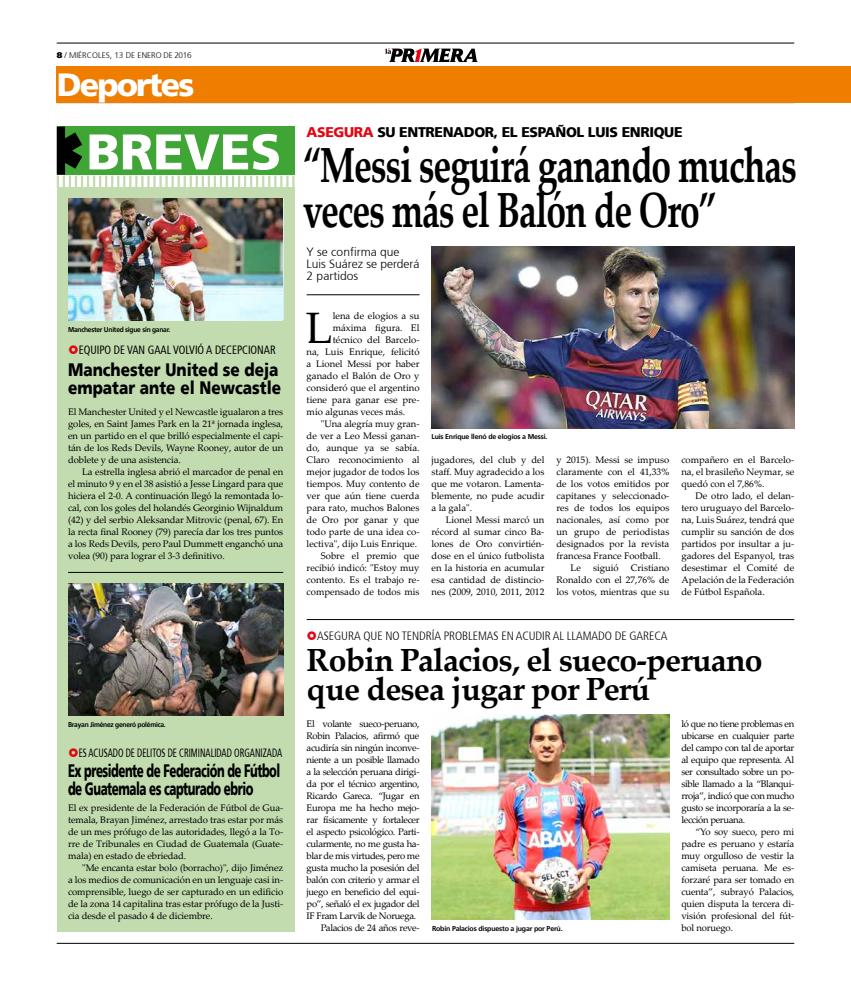
<style>
.page{position:relative;width:851px;height:993px;background:#fff}
.page>*{position:absolute;margin:0;border:0;box-sizing:border-box;transform-origin:0 0}
.t1{font:900 50px "Frutiger 75";color:#fff}
.t2{font:700 49.3px/45.5px "Palatino Linotype";letter-spacing:-.03em;color:#000;scale:.72 1}
.t3{font:44px "Palatino Linotype";color:#000}
.t4{font:700 32px/29px "Palatino Linotype";letter-spacing:-.025em;color:#000}
.t5{font:900 32px "Frutiger 75";letter-spacing:-.06em;color:#fff}
.t6{font:900 18px/18px "Frutiger 75";letter-spacing:-.04em;color:#000;scale:.64 1}
.t7{font:900 18px/18px "Frutiger 75";color:#000;scale:.85 1}
.t8{font:900 14px "Frutiger 75";letter-spacing:-.025em;color:#000}
.t9{font:300 condensed 12px "Frutiger 47";letter-spacing:-.005em;color:#000}
.t10{font:condensed 12px "Frutiger 57";color:#000;scale:.75 1}
.t11{font:300 12px/12px "Frutiger 45";color:#000}
.t12{font:condensed 12px "Frutiger 57";color:#000;scale:.9 1}
.t13{font:9.5px/12px "Palatino Linotype";color:#000;text-align:justify}
.t14{font:9.5px "Palatino Linotype";letter-spacing:-.035em;color:#000}
.t15{font:300 8.2px "Frutiger 45";color:#000}
.t16{font:700 7px "Frutiger 65";letter-spacing:-.025em;color:#000}
.t17{font:700 7px "Frutiger 65";letter-spacing:-.025em;color:#000;scale:.95 1}
.s1{font-family:"Frutiger";font-weight:900}
.s2{color:#e30613}
</style>
<div class="page">
<hr style="left:57px;top:43px;width:737px;height:1px;background:#000">
<svg style="left:385px;top:48px;width:93px;height:14px"></svg>
<hr style="left:57px;top:942px;width:737px;height:1px;background:#000">
<div style="left:57px;top:67px;width:793px;height:36px;background:#ef7d00"></div>
<div style="left:57px;top:187px;width:237px;height:744px;background:#c2dbaf"></div>
<svg style="left:57px;top:126px;width:237px;height:61px;background:#5daa55"></svg>
<hr style="left:306px;top:619px;width:488px;height:1px;background:#000">
<hr style="left:306px;top:294px;width:113px;height:1px;background:#000">
<hr style="left:68px;top:571px;width:215px;height:1px;background:#000">
<img style="left:68px;top:199px;width:215px;height:121px">
<img style="left:68px;top:583px;width:215px;height:132px">
<img style="left:431px;top:247px;width:363px;height:181px">
<img style="left:431px;top:714px;width:238px;height:205px">
<p class="t15" style="left:57px;top:50px;width:136px"><span class="s1">8</span> / MIÉRCOLES, 13 DE ENERO DE 2016</p>
<h3 class="t5" style="left:57px;top:66px;width:139px">Deportes</h3>
<h1 class="t1" style="left:86px;top:122px;width:196px">BREVES</h1>
<p class="t17" style="left:68px;top:325px;width:109px">Manchester United sigue sin ganar.</p>
<p class="t12" style="left:79px;top:342px;width:220px">EQUIPO DE VAN GAAL VOLVIÓ A DECEPCIONAR</p>
<h3 class="t7" style="left:68px;top:360px;width:252px">Manchester United se deja empatar ante el Newcastle</h3>
<p class="t13" style="left:68px;top:405px;width:217px">El Manchester United y el Newcastle igualaron a tres goles, en Saint James Park en la 21ª jornada inglesa, en un partido en el que brilló especialmente el capi&shy;tán de los Reds Devils, Wayne Rooney, autor de un doblete y de una asistencia.</p>
<p class="t13" style="left:68px;top:465px;width:217px;text-indent:14px">La estrella inglesa abrió el marcador de penal en el minuto 9 y en el 38 asistió a Jesse Lingard para que hiciera el 2-0. A continuación llegó la remontada lo&shy;cal, con los goles del holandés Georginio Wijnaldum (42) y del serbio Aleksandar Mitrovic (penal, 67). En la recta final Rooney (79) parecía dar los tres puntos a los Reds Devils, pero Paul Dummett enganchó una volea (90) para lograr el 3-3 definitivo.</p>
<p class="t17" style="left:68px;top:720px;width:104px">Brayan Jiménez generó polémica.</p>
<p class="t10" style="left:79px;top:745px;width:273px">ES ACUSADO DE DELITOS DE CRIMINALIDAD ORGANIZADA</p>
<h3 class="t6" style="left:68px;top:761px;width:333px">Ex presidente de Federación de Fútbol de Guatemala es capturado ebrio</h3>
<p class="t13" style="left:68px;top:801px;width:216px">El ex presidente de la Federación de Fútbol de Gua&shy;temala, Brayan Jiménez, arrestado tras estar por más de un mes prófugo de las autoridades, llegó a la To&shy;rre de Tribunales en Ciudad de Guatemala (Guate&shy;mala) en estado de ebriedad.</p>
<p class="t13" style="left:68px;top:861px;width:217px;text-indent:14px">"Me encanta estar bolo (borracho)", dijo Jiménez a los medios de comunicación en un lenguaje casi in&shy;comprensible, luego de ser capturado en un edificio de la zona 14 capitalina tras estar prófugo de la Justi&shy;cia desde el pasado 4 de diciembre.</p>
<h3 class="t8" style="left:306px;top:124px;width:377px"><span class="s2">ASEGURA</span> SU ENTRENADOR, EL ESPAÑOL LUIS ENRIQUE</h3>
<h2 class="t2" style="left:303px;top:140px;width:687px">“Messi seguirá ganando muchas veces más el Balón de Oro”</h2>
<p class="t11" style="left:306px;top:246px;width:114px">Y se confirma que<br>Luis Suárez se perderá<br>2 partidos</p>
<h3 class="t3" style="left:306px;top:296px;width:28px">L</h3>
<p class="t13" style="left:332px;top:309px;width:88px">lena de elogios a su</p>
<p class="t13" style="left:332px;top:321px;width:88px">máxima figura. El</p>
<p class="t13" style="left:332px;top:333px;width:88px">técnico del Barcelo-</p>
<p class="t13" style="left:306px;top:345px;width:114px">na, Luis Enrique, felicitó</p>
<p class="t13" style="left:306px;top:357px;width:114px">a Lionel Messi por haber</p>
<p class="t13" style="left:306px;top:369px;width:114px">ganado el Balón de Oro y</p>
<p class="t13" style="left:306px;top:381px;width:114px">consideró que el argentino</p>
<p class="t13" style="left:306px;top:393px;width:114px">tiene para ganar ese pre-</p>
<p class="t13" style="left:306px;top:405px;width:100px">mio algunas veces más.</p>
<p class="t13" style="left:321px;top:417px;width:100px">"Una alegría muy gran-</p>
<p class="t13" style="left:306px;top:429px;width:114px">de ver a Leo Messi ganan-</p>
<p class="t13" style="left:306px;top:441px;width:114px">do, aunque ya se sabía.</p>
<p class="t13" style="left:306px;top:453px;width:114px">Claro reconocimiento al</p>
<p class="t13" style="left:306px;top:465px;width:114px">mejor jugador de todos los</p>
<p class="t13" style="left:306px;top:477px;width:114px">tiempos. Muy contento de</p>
<p class="t13" style="left:306px;top:489px;width:114px">ver que aún tiene cuerda</p>
<p class="t13" style="left:306px;top:501px;width:114px">para rato, muchos Balones</p>
<p class="t13" style="left:306px;top:513px;width:114px">de Oro por ganar y que</p>
<p class="t13" style="left:306px;top:525px;width:114px">todo parte de una idea co-</p>
<p class="t13" style="left:306px;top:537px;width:112px">lectiva", dijo Luis Enrique.</p>
<p class="t13" style="left:321px;top:549px;width:100px">Sobre el premio que</p>
<p class="t13" style="left:306px;top:561px;width:114px">recibió indicó: "Estoy muy</p>
<p class="t13" style="left:306px;top:573px;width:114px">contento. Es el trabajo re-</p>
<p class="t13" style="left:306px;top:585px;width:114px">compensado de todos mis</p>
<p class="t16" style="left:431px;top:432px;width:118px">Luis Enrique llenó de elogios a Messi.</p>
<p class="t13" style="left:431px;top:453px;width:114px">jugadores, del club y del staff. Muy agradecido a los que me votaron. Lamenta&shy;blemente, no pude acudir a la gala".</p>
<p class="t13" style="left:431px;top:513px;width:114px;text-indent:14px">Lionel Messi marcó un récord al sumar cinco Ba&shy;lones de Oro convirtién&shy;dose en el único futbolista en la historia en acumular esa cantidad de distincio&shy;nes (2009, 2010, 2011, 2012</p>
<p class="t13" style="left:556px;top:453px;width:114px">y 2015). Messi se impuso</p>
<p class="t13" style="left:556px;top:465px;width:114px">claramente con el 41,33%</p>
<p class="t13" style="left:556px;top:477px;width:114px">de los votos emitidos por</p>
<p class="t13" style="left:556px;top:489px;width:114px">capitanes y seleccionado-</p>
<p class="t13" style="left:556px;top:501px;width:114px">res de todos los equipos</p>
<p class="t13" style="left:556px;top:513px;width:114px">nacionales, así como por</p>
<p class="t13" style="left:556px;top:525px;width:114px">un grupo de periodistas</p>
<p class="t13" style="left:556px;top:537px;width:114px">designados por la revista</p>
<p class="t13" style="left:556px;top:549px;width:106px">francesa France Football.</p>
<p class="t13" style="left:570px;top:561px;width:12px">Le</p>
<p class="t13" style="left:593px;top:561px;width:27px">siguió</p>
<p class="t13" style="left:556px;top:561px;width:114px;text-indent:74px">Cristiano Ronaldo con el 27,76% de los votos, mientras que su</p>
<p class="t13" style="left:681px;top:453px;width:114px">compañero en el Barcelo&shy;na, el brasileño Neymar, se quedó con el 7,86%.</p>
<p class="t13" style="left:681px;top:489px;width:114px;text-indent:14px">De otro lado, el delan&shy;tero uruguayo del Barcelo&shy;na, Luis Suárez, tendrá que cumplir su sanción de dos partidos por insultar a ju&shy;gadores del Espanyol, tras desestimar el Comité de Apelación de la Federación de Fútbol Española.</p>
<p class="t9" style="left:317px;top:629px;width:351px">ASEGURA QUE NO TENDRÍA PROBLEMAS EN ACUDIR AL LLAMADO DE GARECA</p>
<h3 class="t4" style="left:306px;top:644px;width:457px">Robin Palacios, el sueco-peruano que desea jugar por Perú</h3>
<p class="t14" style="left:306px;top:716px;width:114px">El volante sueco-peruano,</p>
<p class="t14" style="left:306px;top:728px;width:114px">Robin Palacios, afirmó que</p>
<p class="t14" style="left:306px;top:740px;width:114px">acudiría sin ningún inconve-</p>
<p class="t14" style="left:306px;top:752px;width:114px">niente a un posible llamado</p>
<p class="t14" style="left:306px;top:764px;width:114px">a la selección peruana dirigi-</p>
<p class="t14" style="left:306px;top:776px;width:114px">da por el técnico argentino,</p>
<p class="t14" style="left:306px;top:788px;width:114px">Ricardo Gareca. “Jugar en</p>
<p class="t14" style="left:306px;top:800px;width:114px">Europa me ha hecho mejo-</p>
<p class="t14" style="left:306px;top:812px;width:114px">rar físicamente y fortalecer</p>
<p class="t14" style="left:306px;top:824px;width:114px">el aspecto psicológico. Parti-</p>
<p class="t14" style="left:306px;top:836px;width:114px">cularmente, no me gusta ha-</p>
<p class="t14" style="left:306px;top:848px;width:114px">blar de mis virtudes, pero me</p>
<p class="t14" style="left:306px;top:860px;width:114px">gusta mucho la posesión del</p>
<p class="t14" style="left:306px;top:872px;width:114px">balón con criterio y armar el</p>
<p class="t14" style="left:306px;top:884px;width:114px">juego en beneficio del equi-</p>
<p class="t14" style="left:306px;top:896px;width:114px">po”, señaló el ex jugador del</p>
<p class="t14" style="left:306px;top:908px;width:111px">IF Fram Larvik de Noruega.</p>
<p class="t14" style="left:321px;top:920px;width:100px">Palacios de 24 años reve-</p>
<p class="t16" style="left:432px;top:924px;width:132px">Robin Palacios dispuesto a jugar por Perú.</p>
<p class="t13" style="left:681px;top:717px;width:114px">ló que no tiene problemas en ubicarse en cualquier parte del campo con tal de aportar al equipo que representa. Al ser consultado sobre un po&shy;sible llamado a la “Blanqui&shy;rroja”, indicó que con mucho gusto se incorporaría a la se&shy;lección peruana.</p>
<p class="t13" style="left:681px;top:825px;width:114px;text-indent:14px">“Yo soy sueco, pero mi padre es peruano y estaría muy orgulloso de vestir la camiseta peruana. Me es&shy;forzaré para ser tomado en cuenta”, subrayó Palacios, quien disputa la tercera di&shy;visión profesional del fút&shy;bol noruego.</p>
</div>
